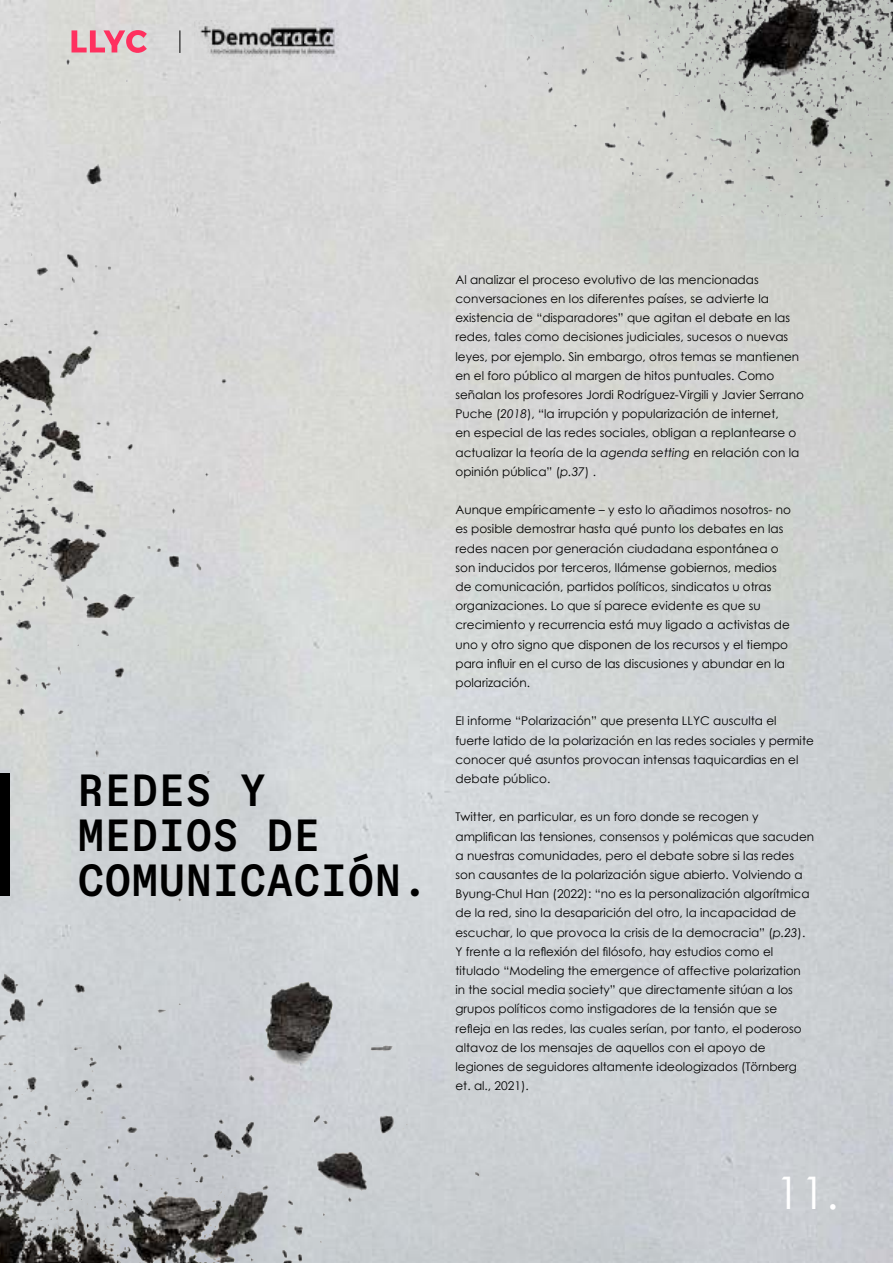
<style>
.page{position:relative;width:893px;height:1263px;background:#fff}
.page>*{position:absolute;margin:0;border:0;box-sizing:border-box;transform-origin:0 0}
.t1{font:500 45px/45px "Auger Mono";color:#000}
.t2{font:45px "Century Gothic";color:#fff}
.t3{font:12px/19.2px "Century Gothic";color:#000}
.s1{font-style:italic}
</style>
<div class="page">
<img style="left:0;top:859px;width:504px;height:404px">
<img style="left:427px;top:0;width:466px;height:216px">
<img style="left:0;top:0;width:263px;height:773px">
<div style="left:0;top:773px;width:10px;height:123px;background:#000"></div>
<svg style="left:180px;top:30px;width:1px;height:23px"></svg>
<svg style="left:72px;top:30px;width:75px;height:23px;background:#ea8da1"></svg>
<img style="left:195px;top:21px;width:147px;height:38px">
<h1 class="t1" style="left:77px;top:766px;width:353px">REDES Y<br>MEDIOS DE<br>COMUNICACIÓN.</h1>
<p class="t3" style="left:455px;top:271px;width:350px">Al analizar el proceso evolutivo de las mencionadas conversaciones en los diferentes países, se advierte la existencia de “disparadores” que agitan el debate en las redes, tales como decisiones judiciales, sucesos o nuevas leyes, por ejemplo. Sin embargo, otros temas se mantienen en el foro público al margen de hitos puntuales. Como señalan los profesores Jordi Rodríguez-Virgili y Javier Serrano Puche (<span class="s1">2018</span>), “la irrupción y popularización de internet,<br>en especial de las redes sociales, obligan a replantearse o actualizar la teoría de la <span class="s1">agenda setting</span> en relación con la opinión pública” (<span class="s1">p.37</span>) .</p>
<p class="t3" style="left:455px;top:501px;width:337px">Aunque empíricamente – y esto lo añadimos nosotros- no es posible demostrar hasta qué punto los debates en las redes nacen por generación ciudadana espontánea o son inducidos por terceros, llámense gobiernos, medios de comunicación, partidos políticos, sindicatos u otras organizaciones. Lo que sí parece evidente es que su crecimiento y recurrencia está muy ligado a activistas de uno y otro signo que disponen de los recursos y el tiempo para influir en el curso de las discusiones y abundar en la polarización.</p>
<p class="t3" style="left:455px;top:712px;width:360px">El informe “Polarización” que presenta LLYC ausculta el fuerte latido de la polarización en las redes sociales y permite conocer qué asuntos provocan intensas taquicardias en el debate público.</p>
<p class="t3" style="left:455px;top:808px;width:360px">Twitter, en particular, es un foro donde se recogen y amplifican las tensiones, consensos y polémicas que sacuden a nuestras comunidades, pero el debate sobre si las redes son causantes de la polarización sigue abierto. Volviendo a Byung-Chul Han (2022): “no es la personalización algorítmica de la red, sino la desaparición del otro, la incapacidad de escuchar, lo que provoca la crisis de la democracia” (<span class="s1">p.23</span>).<br>Y frente a la reflexión del filósofo, hay estudios como el titulado “Modeling the emergence of affective polarization<br>in the social media society” que directamente sitúan a los grupos políticos como instigadores de la tensión que se refleja en las redes, las cuales serían, por tanto, el poderoso altavoz de los mensajes de aquellos con el apoyo de legiones de seguidores altamente ideologizados (Törnberg et. al., 2021).</p>
<h1 class="t2" style="left:775px;top:1174px;width:65px">11.</h1>
</div>
